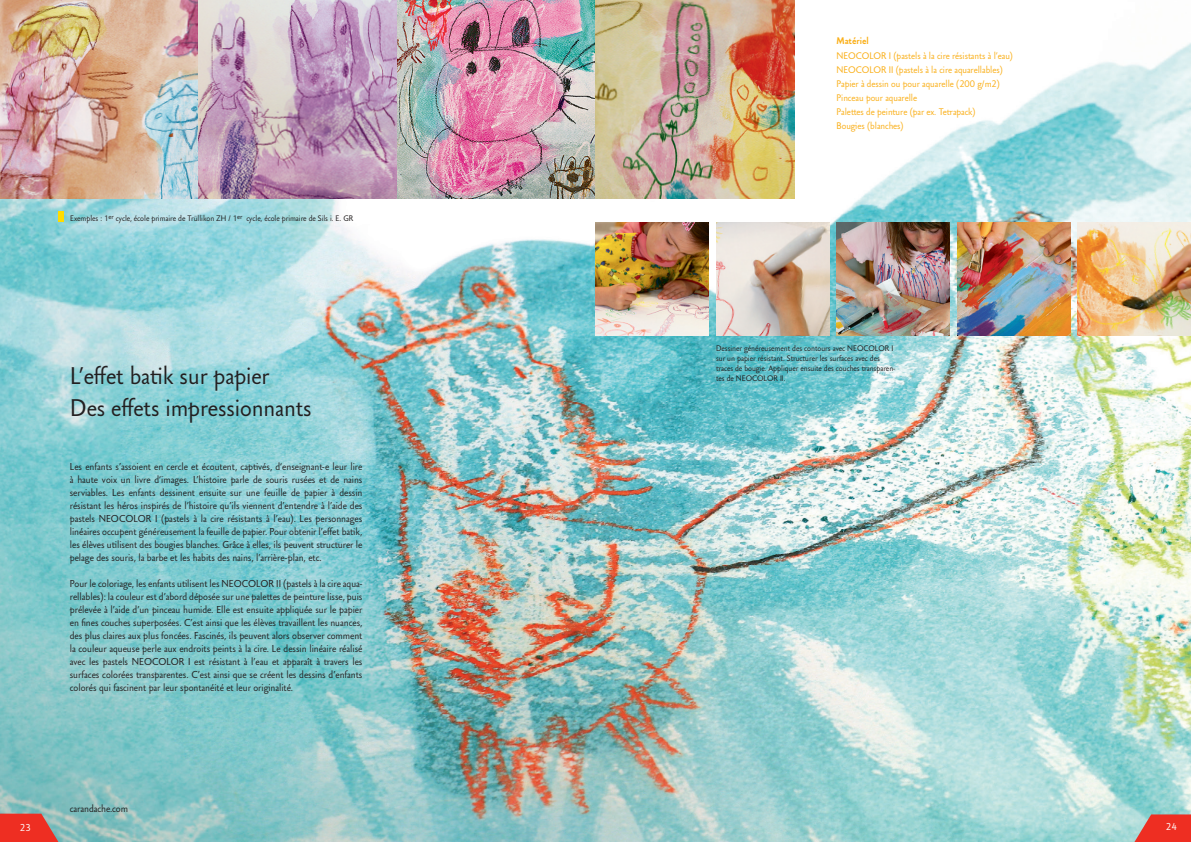
<style>
.page{position:relative;width:1191px;height:842px;background:#fff}
.page>*{position:absolute;margin:0;border:0;box-sizing:border-box;transform-origin:0 0}
.t1{font:24px/32px "Carandache Sans";color:#231f20}
.t2{font:10px/13px "Carandache Sans";color:#231f20;text-align:justify}
.t3{font:10px "Carandache Sans";color:#fff}
.t4{font:9.5px/14px "Carandache Sans";color:#faaf18}
.t5{font:900 9.5px "Carandache Sans";color:#faaf18}
.t6{font:8px/10px "Carandache Sans";color:#231f20}
</style>
<div class="page">
<img style="left:0;top:0;width:1191px;height:842px">
<img style="left:0;top:0;width:794px;height:198px">
<img style="left:716px;top:222px;width:113px;height:114px">
<img style="left:836px;top:222px;width:114px;height:114px">
<img style="left:957px;top:222px;width:113px;height:114px">
<img style="left:1077px;top:222px;width:114px;height:114px">
<img style="left:595px;top:223px;width:114px;height:113px">
<div style="left:59px;top:211px;width:5px;height:10px;background:#ffdc01"></div>
<svg style="left:0;top:814px;width:58px;height:28px"></svg>
<svg style="left:1134px;top:814px;width:57px;height:28px"></svg>
<p class="t6" style="left:70px;top:213px;width:284px">Exemples : 1<sup>er</sup> cycle, école primaire de Trüllikon ZH / 1<sup>er</sup> cycle, école primaire de Sils i. E. GR</p>
<h1 class="t1" style="left:70px;top:359px;width:243px">L’effet batik sur papier<br>Des effets impressionnants</h1>
<p class="t2" style="left:70px;top:460px;width:294px">Les enfants s’assoient en cercle et écoutent, captivés, d‘enseignant-e leur lire à haute voix un livre d‘images. L’histoire parle de souris rusées et de nains serviables. Les enfants dessinent ensuite sur une feuille de papier à dessin résistant les héros inspirés de l’histoire qu’ils viennent d’entendre à l’aide des pastels NEOCOLOR I (pastels à la cire résistants à l’eau). Les personnages linéaires occupent généreusement la feuille de papier. Pour obtenir l’effet batik, les élèves utilisent des bougies blanches. Grâce à elles, ils peuvent structurer le pelage des souris, la barbe et les habits des nains, l’arrière-plan, etc.</p>
<p class="t2" style="left:70px;top:577px;width:294px">Pour le coloriage, les enfants utilisent les NEOCOLOR II (pastels à la cire aqua&shy;rellables): la couleur est d’abord déposée sur une palettes de peinture lisse, puis prélevée à l’aide d’un pinceau humide. Elle est ensuite appliquée sur le papier en fines couches superposées. C’est ainsi que les élèves travaillent les nuances, des plus claires aux plus foncées. Fascinés, ils peuvent alors observer comment la couleur aqueuse perle aux endroits peints à la cire. Le dessin linéaire réalisé avec les pastels NEOCOLOR I est résistant à l’eau et apparaît à travers les surfaces colorées transparentes. C’est ainsi que se créent les dessins d’enfants colorés qui fascinent par leur spontanéité et leur originalité.</p>
<p class="t2" style="left:70px;top:802px;width:60px">carandache.com</p>
<p class="t5" style="left:836px;top:35px;width:34px">Matériel</p>
<p class="t4" style="left:836px;top:48px;width:178px">NEOCOLOR I (pastels à la cire résistants à l’eau)<br>NEOCOLOR II (pastels à la cire aquarellables)<br>Papier à dessin ou pour aquarelle (200 g/m2)<br>Pinceau pour aquarelle<br>Palettes de peinture (par ex. Tetrapack)<br>Bougies (blanches)</p>
<p class="t6" style="left:716px;top:343px;width:181px">Dessiner généreusement des contours avec NEOCOLOR I sur un papier résistant. Structurer les surfaces avec des traces de bougie. Appliquer ensuite des couches transparen&shy;tes de NEOCOLOR II.</p>
<p class="t3" style="left:20px;top:822px;width:12px">23</p>
<p class="t3" style="left:1165px;top:821px;width:12px">24</p>
</div>
